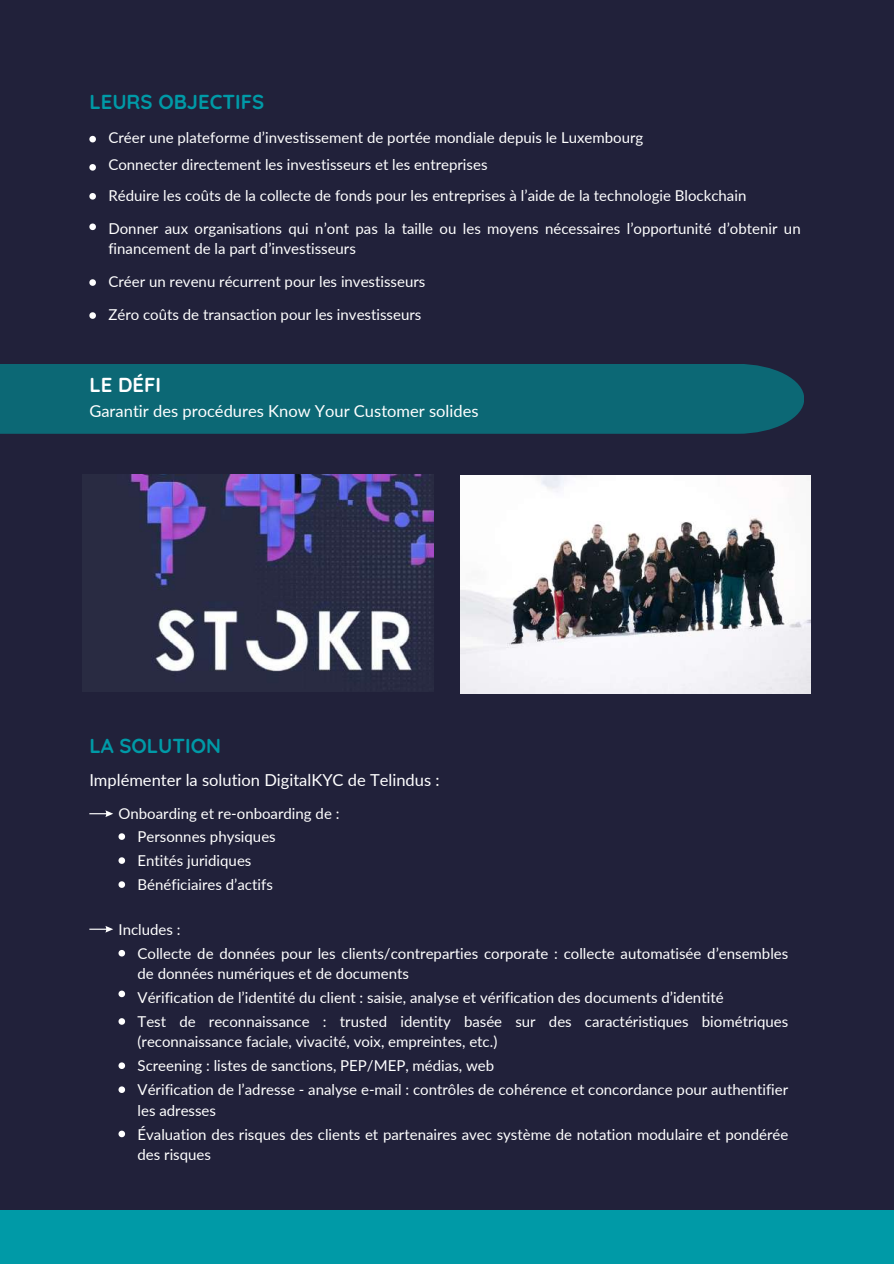
<style>
.page{position:relative;width:894px;height:1264px;background:#fff}
.page>*{position:absolute;margin:0;border:0;box-sizing:border-box;transform-origin:0 0}
.t1{font:700 20.25px "Quicksand";color:#009aa7}
.t2{font:700 20.25px "Quicksand";color:#fff}
.t3{font:16.5px "Lato";color:#fff}
.t4{font:15px/24px "Lato";color:#fff}
</style>
<div class="page">
<div style="left:0;top:0;width:893px;height:1263px;background:#21213a"></div>
<img style="left:117px;top:474px;width:316px;height:217px">
<img style="left:460px;top:475px;width:350px;height:218px">
<div style="left:0;top:1210px;width:330px;height:53px;background:#009aa7"></div>
<div style="left:319px;top:1210px;width:574px;height:53px;background:#009aa7"></div>
<svg style="left:89px;top:136px;width:7px;height:6px"></svg>
<svg style="left:89px;top:164px;width:7px;height:7px"></svg>
<svg style="left:89px;top:193px;width:7px;height:7px"></svg>
<svg style="left:89px;top:223px;width:7px;height:7px"></svg>
<svg style="left:89px;top:279px;width:7px;height:7px"></svg>
<svg style="left:89px;top:312px;width:7px;height:7px"></svg>
<div style="left:0;top:364px;width:804px;height:70px;background:#0c6875"></div>
<svg style="left:118px;top:833px;width:7px;height:6px"></svg>
<svg style="left:118px;top:857px;width:7px;height:6px"></svg>
<svg style="left:89px;top:810px;width:24px;height:7px"></svg>
<svg style="left:118px;top:881px;width:7px;height:6px"></svg>
<svg style="left:118px;top:950px;width:7px;height:6px"></svg>
<svg style="left:118px;top:990px;width:7px;height:7px"></svg>
<svg style="left:89px;top:926px;width:24px;height:6px"></svg>
<svg style="left:118px;top:1018px;width:7px;height:6px"></svg>
<svg style="left:118px;top:1062px;width:7px;height:6px"></svg>
<svg style="left:118px;top:1086px;width:7px;height:6px"></svg>
<svg style="left:118px;top:1130px;width:7px;height:7px"></svg>
<h1 class="t1" style="left:89px;top:88px;width:176px">LEURS OBJECTIFS</h1>
<p class="t4" style="left:108px;top:124px;width:536px;line-height:26.8px">Créer une plateforme d’investissement de portée mondiale depuis le Luxembourg<br>Connecter directement les investisseurs et les entreprises</p>
<p class="t4" style="left:108px;top:179px;width:693px;line-height:33px">Réduire les coûts de la collecte de fonds pour les entreprises à l’aide de la technologie Blockchain<br>Donner aux organisations qui n’ont pas la taille ou les moyens nécessaires l’opportunité d’obtenir un</p>
<p class="t4" style="left:108px;top:232px;width:318px;line-height:33px">financement de la part d’investisseurs<br>Créer un revenu récurrent pour les investisseurs<br>Zéro coûts de transaction pour les investisseurs</p>
<h1 class="t2" style="left:89px;top:372px;width:73px">LE DÉFI</h1>
<p class="t3" style="left:89px;top:401px;width:390px">Garantir des procédures Know Your Customer solides</p>
<h1 class="t1" style="left:89px;top:732px;width:133px">LA SOLUTION</h1>
<p class="t3" style="left:89px;top:770px;width:351px">Implémenter la solution DigitalKYC de Telindus :</p>
<p class="t4" style="left:137px;top:801px;width:203px;line-height:23.5px;text-indent:-19px">Onboarding et re-onboarding de :<br>Personnes physiques<br>Entités juridiques<br>Bénéficiaires d’actifs</p>
<p class="t4" style="left:137px;top:917px;width:652px;text-indent:-19px">Includes :<br>Collecte de données pour les clients/contreparties corporate : collecte automatisée d’ensembles</p>
<p class="t4" style="left:137px;top:961px;width:652px">de données numériques et de documents<br>Vérification de l’identité du client : saisie, analyse et vérification des documents d’identité<br>Test de reconnaissance : trusted identity basée sur des caractéristiques biométriques</p>
<p class="t4" style="left:137px;top:1029px;width:652px">(reconnaissance faciale, vivacité, voix, empreintes, etc.)<br>Screening : listes de sanctions, PEP/MEP, médias, web<br>Vérification de l’adresse - analyse e-mail : contrôles de cohérence et concordance pour authentifier</p>
<p class="t4" style="left:137px;top:1097px;width:652px">les adresses<br>Évaluation des risques des clients et partenaires avec système de notation modulaire et pondérée</p>
<p class="t4" style="left:137px;top:1141px;width:75px">des risques</p>
</div>
